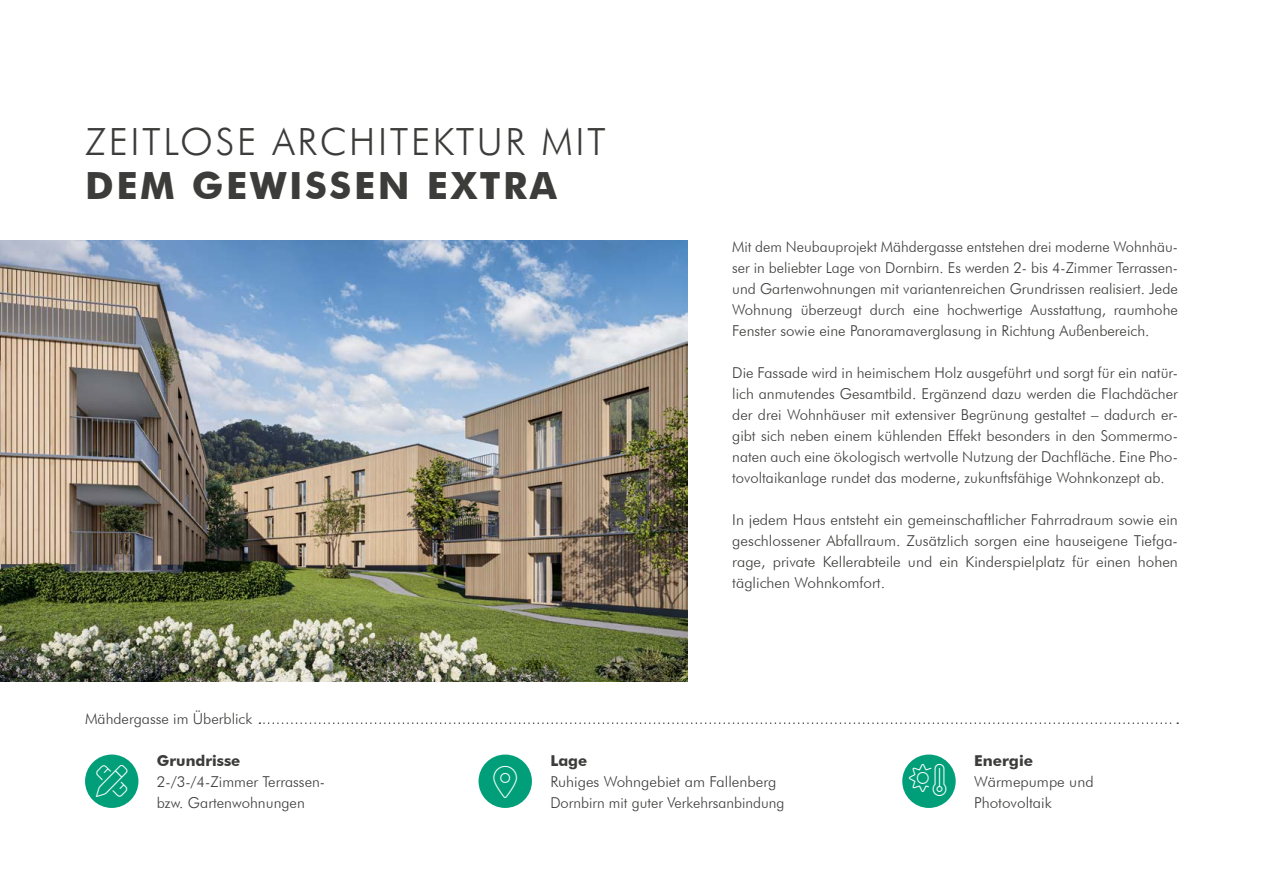
<style>
.page{position:relative;width:1263px;height:893px;background:#fff}
.page>*{position:absolute;margin:0;border:0;box-sizing:border-box;transform-origin:0 0}
.t1{font:300 37.5px "Futura BT";letter-spacing:.07em;color:#3c3c3b}
.t2{font:700 37.5px "Futura BT";letter-spacing:.07em;color:#3c3c3b}
.t3{font:100 32.1px "Font Awesome 6 Pro";color:#fff}
.t4{font:300 15px/21px "Futura BT";color:#3c3c3b;text-align:justify}
.t5{font:700 15px "Futura BT";color:#3c3c3b}
</style>
<div class="page">
<img style="left:0;top:241px;width:687px;height:441px">
<svg style="left:259px;top:722px;width:919px;height:2px"></svg>
<div style="left:902px;top:754px;width:54px;height:54px;background:#009f79;border-radius:50%"></div>
<div style="left:85px;top:754px;width:53px;height:54px;background:#009f79;border-radius:50%"></div>
<div style="left:478px;top:754px;width:54px;height:54px;background:#009f79;border-radius:50%"></div>
<h1 class="t1" style="left:85px;top:119px;width:522px">ZEITLOSE ARCHITEKTUR MIT</h1>
<h1 class="t2" style="left:85px;top:163px;width:473px">DEM GEWISSEN EXTRA</h1>
<p class="t4" style="left:85px;top:708px;width:169px">Mähdergasse im Überblick</p>
<p class="t4" style="left:732px;top:236px;width:447px">Mit dem Neubauprojekt Mähdergasse entstehen drei moderne Wohnhäu&shy;ser in beliebter Lage von Dornbirn. Es werden 2- bis 4-Zimmer Terrassen&shy;und Gartenwohnungen mit variantenreichen Grundrissen realisiert. Jede Wohnung überzeugt durch eine hochwertige Ausstattung, raumhohe Fenster sowie eine Panoramaverglasung in Richtung Außenbereich.</p>
<p class="t4" style="left:732px;top:362px;width:447px">Die Fassade wird in heimischem Holz ausgeführt und sorgt für ein natür&shy;lich anmutendes Gesamtbild. Ergänzend dazu werden die Flachdächer der drei Wohnhäuser mit extensiver Begrünung gestaltet – dadurch er&shy;gibt sich neben einem kühlenden Effekt besonders in den Sommermo&shy;naten auch eine ökologisch wertvolle Nutzung der Dachfläche. Eine Pho&shy;tovoltaikanlage rundet das moderne, zukunftsfähige Wohnkonzept ab.</p>
<p class="t4" style="left:732px;top:509px;width:447px">In jedem Haus entsteht ein gemeinschaftlicher Fahrradraum sowie ein geschlossener Abfallraum. Zusätzlich sorgen eine hauseigene Tiefga&shy;rage, private Kellerabteile und ein Kinderspielplatz für einen hohen täglichen Wohnkomfort.</p>
<h2 class="t3" style="left:96px;top:765px;width:33px">■◆●</h2>
<p class="t5" style="left:157px;top:751px;width:85px">Grundrisse</p>
<p class="t4" style="left:157px;top:771px;width:170px">2-/3-/4-Zimmer Terrassen-</p>
<p class="t4" style="left:157px;top:792px;width:150px">bzw. Gartenwohnungen</p>
<h2 class="t3" style="left:493px;top:766px;width:25px">□▼□■□▼</h2>
<p class="t5" style="left:550px;top:751px;width:38px">Lage</p>
<p class="t4" style="left:550px;top:771px;width:236px">Ruhiges Wohngebiet am Fallenberg<br>Dornbirn mit guter Verkehrsanbindung</p>
<h2 class="t3" style="left:909px;top:764px;width:41px">▼▼◆▲◆■</h2>
<p class="t5" style="left:974px;top:751px;width:61px">Energie</p>
<p class="t4" style="left:974px;top:771px;width:121px">Wärmepumpe und</p>
<p class="t4" style="left:974px;top:792px;width:79px">Photovoltaik</p>
</div>
